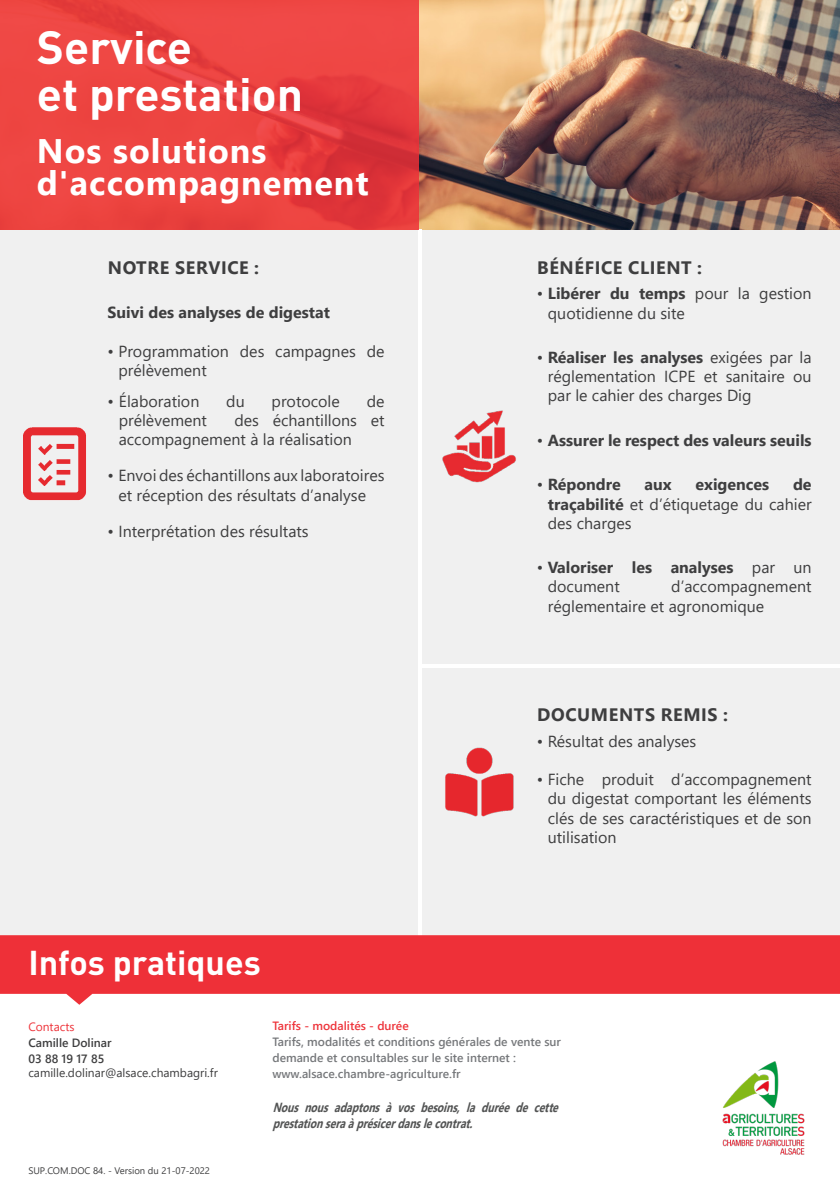
<style>
.page{position:relative;width:840px;height:1191px;background:#fff}
.page>*{position:absolute;margin:0;border:0;box-sizing:border-box;transform-origin:0 0}
.t1{font:700 46px/46.6px "DIN";color:#fff}
.t2{font:700 34px "Segoe UI";letter-spacing:.03em;color:#fff}
.t3{font:700 34px "DIN";color:#fff}
.t4{font:700 18px "Segoe UI";letter-spacing:.035em;color:#3e3e3f}
.t5{font:16px/19.2px "Segoe UI";color:#3e3e3f}
.t6{font:700 16px/19.2px "Segoe UI";color:#3e3e3f}
.t7{font:italic 700 13.2px/16px "Segoe UI";color:#535454;scale:.78 1}
.t8{font:600 12px/16px "Segoe UI";color:#76787b}
.t9{font:12px "Segoe UI";color:#3e3e3f}
.t10{font:600 12px/16px "Segoe UI";color:#3e3e3f}
.t11{font:600 12px "Segoe UI";color:#ee343b}
.t12{font:12px "Segoe UI";color:#ee343b}
.t13{font:9.6px "Segoe UI";color:#3e3e3f}
.s1{font-weight:700}
.s2{font-weight:400}
</style>
<div class="page">
<img style="left:418px;top:0;width:421px;height:230px">
<div style="left:0;top:230px;width:839px;height:708px;background:#f0f0f0"></div>
<hr style="left:418px;top:230px;width:3px;height:961px;background:#fff">
<svg style="left:0;top:0;width:418px;height:230px;background:#ea4140"></svg>
<img style="left:23px;top:427px;width:63px;height:74px">
<svg style="left:0;top:935px;width:839px;height:69px;background:#f04e55"></svg>
<img style="left:722px;top:1061px;width:83px;height:94px">
<img style="left:442px;top:410px;width:74px;height:73px">
<hr style="left:418px;top:664px;width:421px;height:4px;background:#fff">
<img style="left:445px;top:747px;width:69px;height:70px">
<p class="t1" style="left:37px;top:22px;width:267px">Service<br>et prestation</p>
<p class="t2" style="left:37px;top:118px;width:231px">Nos solutions</p>
<p class="t2" style="left:37px;top:151px;width:333px">d'accompagnement</p>
<p class="t4" style="left:108px;top:251px;width:153px">NOTRE SERVICE :</p>
<p class="t6" style="left:107px;top:302px;width:224px">Suivi des analyses de digestat</p>
<p class="t5" style="left:118px;top:340px;width:267px;text-indent:-11px">• Programmation des campagnes de prélèvement</p>
<p class="t5" style="left:107px;top:390px;width:93px">• Élaboration</p>
<p class="t5" style="left:226px;top:390px;width:20px">du</p>
<p class="t5" style="left:271px;top:390px;width:70px">protocole</p>
<p class="t5" style="left:366px;top:390px;width:19px">de</p>
<p class="t5" style="left:119px;top:409px;width:90px">prélèvement</p>
<p class="t5" style="left:119px;top:409px;width:267px;text-indent:116px">des échantillons et accompagnement à la réalisation</p>
<p class="t5" style="left:107px;top:465px;width:278px;text-align:center">• Envoi des échantillons aux laboratoires et réception des résultats d’analyse</p>
<p class="t5" style="left:107px;top:520px;width:202px">• Interprétation des résultats</p>
<p class="t3" style="left:28px;top:941px;width:234px">Infos pratiques</p>
<p class="t4" style="left:537px;top:251px;width:166px">BÉNÉFICE CLIENT :</p>
<p class="t5" style="left:547px;top:283px;width:265px;text-indent:-11px">• <span class="s1">Libérer du temps</span> pour la gestion quotidienne du site</p>
<p class="t5" style="left:547px;top:346px;width:265px;text-align:justify;text-indent:-11px">• <span class="s1">Réaliser les analyses</span> exigées par la réglementation ICPE et sanitaire ou par le cahier des charges Dig</p>
<p class="t6" style="left:536px;top:429px;width:276px"><span class="s2">•</span> Assurer le respect des valeurs seuils</p>
<p class="t6" style="left:536px;top:474px;width:85px"><span class="s2">•</span> Répondre</p>
<p class="t6" style="left:644px;top:474px;width:29px">aux</p>
<p class="t6" style="left:695px;top:474px;width:75px">exigences</p>
<p class="t5" style="left:547px;top:473px;width:265px;text-align:justify;text-indent:245px"><span class="s1">de traçabilité</span> et d’étiquetage du cahier des charges</p>
<p class="t6" style="left:547px;top:556px;width:265px;text-indent:-11px"><span class="s2">•</span> Valoriser les analyses <span class="s2">par un document</span></p>
<p class="t5" style="left:547px;top:575px;width:265px;text-indent:123px">d’accompagnement réglementaire et agronomique</p>
<p class="t4" style="left:537px;top:698px;width:192px">DOCUMENTS REMIS :</p>
<p class="t5" style="left:536px;top:730px;width:161px">• Résultat des analyses</p>
<p class="t5" style="left:547px;top:768px;width:265px;text-align:justify;text-indent:-11px">• Fiche produit d’accompagnement du digestat comportant les éléments clés de ses caractéristiques et de son utilisation</p>
<p class="t12" style="left:28px;top:1015px;width:48px">Contacts</p>
<p class="t10" style="left:28px;top:1033px;width:85px">Camille Dolinar<br>03 88 19 17 85</p>
<p class="t9" style="left:28px;top:1061px;width:191px">camille.dolinar@alsace.chambagri.fr</p>
<p class="t13" style="left:28px;top:1161px;width:183px">SUP.COM.DOC 84. - Version du 21-07-2022</p>
<p class="t11" style="left:272px;top:1014px;width:138px">Tarifs - modalités - durée</p>
<p class="t8" style="left:272px;top:1032px;width:290px">Tarifs, modalités et conditions générales de vente sur demande et consultables sur le site internet :</p>
<p class="t8" style="left:272px;top:1064px;width:189px">www.alsace.chambre-agriculture.fr</p>
<p class="t7" style="left:272px;top:1098px;width:375px">Nousnousadaptonsàvosbesoins,laduréedecette prestationseraàprésicerdanslecontrat.</p>
</div>
